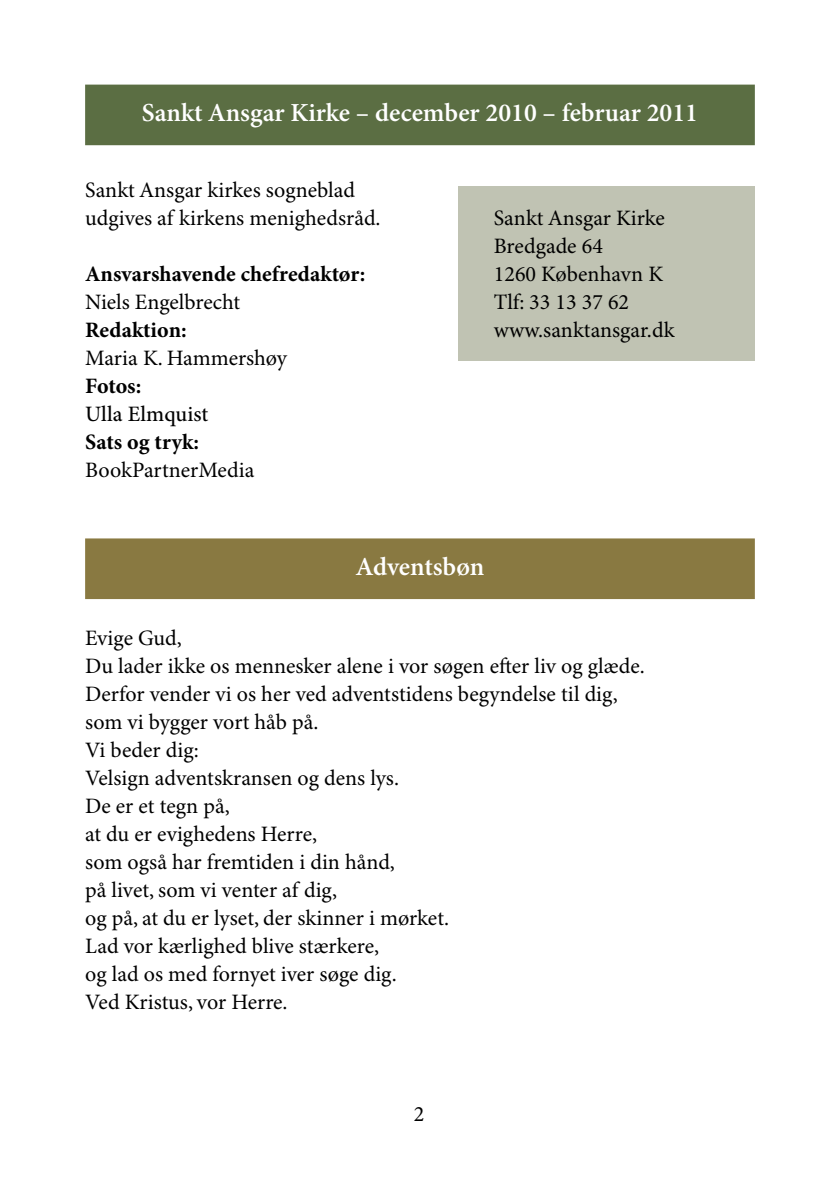
<style>
.page{position:relative;width:840px;height:1191px;background:#fff}
.page>*{position:absolute;margin:0;border:0;box-sizing:border-box;transform-origin:0 0}
.t1{font:600 26px "Minion Pro";color:#fff}
.t2{font:22px/28px "Minion Pro";color:#000}
.t3{font:700 22px "Minion Pro";color:#000}
.t4{font:500 22px "Minion Pro";color:#000}
</style>
<div class="page">
<div style="left:85px;top:85px;width:669px;height:60px;background:#5b6e43"></div>
<div style="left:85px;top:538px;width:669px;height:61px;background:#897941"></div>
<div style="left:458px;top:186px;width:296px;height:175px;background:#c0c3b3"></div>
<p class="t1" style="left:142px;top:98px;width:557px">Sankt Ansgar Kirke – december 2010 – februar 2011</p>
<p class="t2" style="left:85px;top:177px;width:297px">Sankt Ansgar kirkes sogneblad udgives af kirkens menighedsråd.</p>
<p class="t3" style="left:85px;top:261px;width:282px">Ansvarshavende chefredaktør:</p>
<p class="t2" style="left:85px;top:289px;width:156px">Niels Engelbrecht</p>
<p class="t3" style="left:85px;top:317px;width:103px">Redaktion:</p>
<p class="t2" style="left:85px;top:345px;width:203px">Maria K. Hammershøy</p>
<p class="t3" style="left:85px;top:373px;width:58px">Fotos:</p>
<p class="t4" style="left:85px;top:399px;width:125px">Ulla Elmquist</p>
<p class="t3" style="left:85px;top:429px;width:115px">Sats og tryk:</p>
<p class="t2" style="left:85px;top:457px;width:171px">BookPartnerMedia</p>
<p class="t2" style="left:493px;top:205px;width:182px">Sankt Ansgar Kirke<br>Bredgade 64<br>1260 København K<br>Tlf: 33 13 37 62 www.sanktansgar.dk</p>
<p class="t1" style="left:355px;top:551px;width:130px">Adventsbøn</p>
<p class="t2" style="left:85px;top:625px;width:561px">Evige Gud,<br>Du lader ikke os mennesker alene i vor søgen efter liv og glæde.<br>Derfor vender vi os her ved adventstidens begyndelse til dig, som vi bygger vort håb på.<br>Vi beder dig:<br>Velsign adventskransen og dens lys.<br>De er et tegn på,<br>at du er evighedens Herre,<br>som også har fremtiden i din hånd,<br>på livet, som vi venter af dig,<br>og på, at du er lyset, der skinner i mørket.<br>Lad vor kærlighed blive stærkere,<br>og lad os med fornyet iver søge dig.<br>Ved Kristus, vor Herre.</p>
<p class="t2" style="left:413px;top:1101px;width:12px">2</p>
</div>
